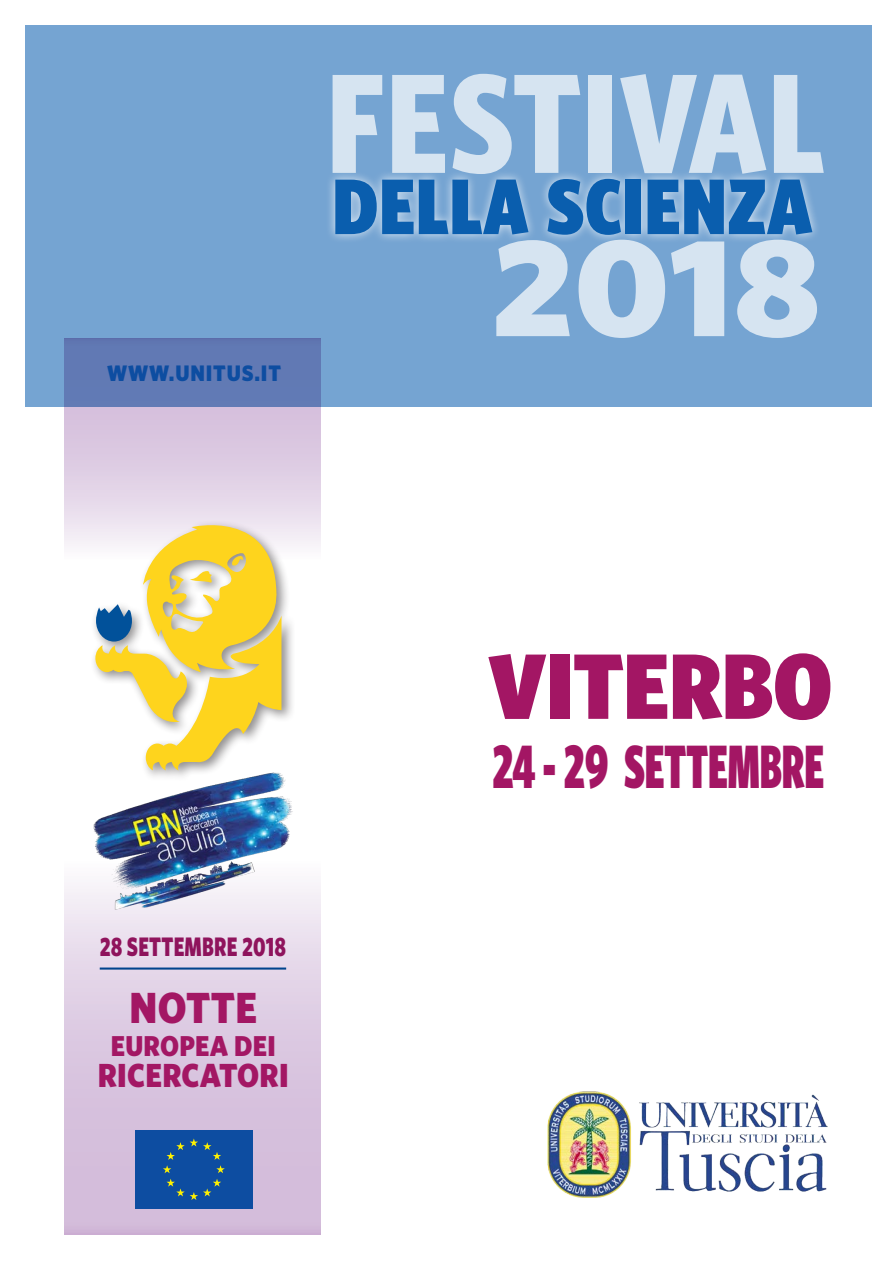
<style>
.page{position:relative;width:893px;height:1263px;background:#fff}
.page>*{position:absolute;margin:0;border:0;box-sizing:border-box;transform-origin:0 0}
.t1{font:700 141.9px "Whitney Condensed";letter-spacing:.01em;color:#d6e4f1}
.t2{font:900 139.95px "Whitney";color:#d6e4f1;scale:1.06 1}
.t3{font:900 93.15px "Whitney Condensed";color:#a31664;scale:1.08 1}
.t4{font:900 78.9px "Whitney Condensed";letter-spacing:.01em;color:#0a5eae}
.t5{font:900 61.35px "Whitney Condensed";color:#a31664;scale:.71 1}
.t6{font:900 43.65px "Whitney";letter-spacing:.01em;color:#a31764;scale:.91 1}
.t7{font:900 33.45px "Whitney";letter-spacing:.01em;color:#a31764;scale:.91 1}
.t8{font:900 28.8px "Whitney";letter-spacing:.01em;color:#a31764;scale:.91 1}
.t9{font:900 26.85px "Whitney";letter-spacing:.01em;color:#9d1764;scale:.73 1}
.t10{font:900 22.5px "Whitney";letter-spacing:.04em;color:#0d4da1;scale:.92 1}
</style>
<div class="page">
<div style="left:25px;top:26px;width:847px;height:381px;background:#75a4d2"></div>
<div style="left:65px;top:859px;width:256px;height:375px;background:linear-gradient(to bottom,#f3eef5,#cbb0d4)"></div>
<hr style="left:100px;top:967px;width:186px;height:2px;background:#01519a">
<svg style="left:65px;top:338px;width:256px;height:209px;background:#adacd1"></svg>
<div style="left:325px;top:169px;width:496px;height:75px;background:#fff;opacity:.75"></div>
<img style="left:547px;top:1091px;width:281px;height:107px">
<div style="left:135px;top:1130px;width:118px;height:79px;background:#0d4da1"></div>
<svg style="left:166px;top:1179px;width:55px;height:21px"></svg>
<svg style="left:163px;top:1138px;width:62px;height:35px"></svg>
<img style="left:89px;top:783px;width:210px;height:133px">
<div style="left:90px;top:520px;width:205px;height:263px;background:#231f20;opacity:.5"></div>
<svg style="left:95px;top:507px;width:186px;height:263px"></svg>
<p class="t10" style="left:107px;top:359px;width:191px">WWW.UNITUS.IT</p>
<p class="t1" style="left:326px;top:41px;width:499px">FESTIVAL</p>
<p class="t4" style="left:333px;top:161px;width:481px">DELLA SCIENZA</p>
<p class="t2" style="left:491px;top:202px;width:314px">2018</p>
<p class="t9" style="left:100px;top:930px;width:257px">28 SETTEMBRE 2018</p>
<p class="t6" style="left:129px;top:981px;width:142px">NOTTE</p>
<p class="t8" style="left:111px;top:1028px;width:183px">EUROPEA DEI</p>
<p class="t7" style="left:98px;top:1055px;width:211px">RICERCATORI</p>
<p class="t3" style="left:489px;top:632px;width:320px">VITERBO</p>
<p class="t5" style="left:493px;top:731px;width:469px">24 - 29 SETTEMBRE</p>
</div>
